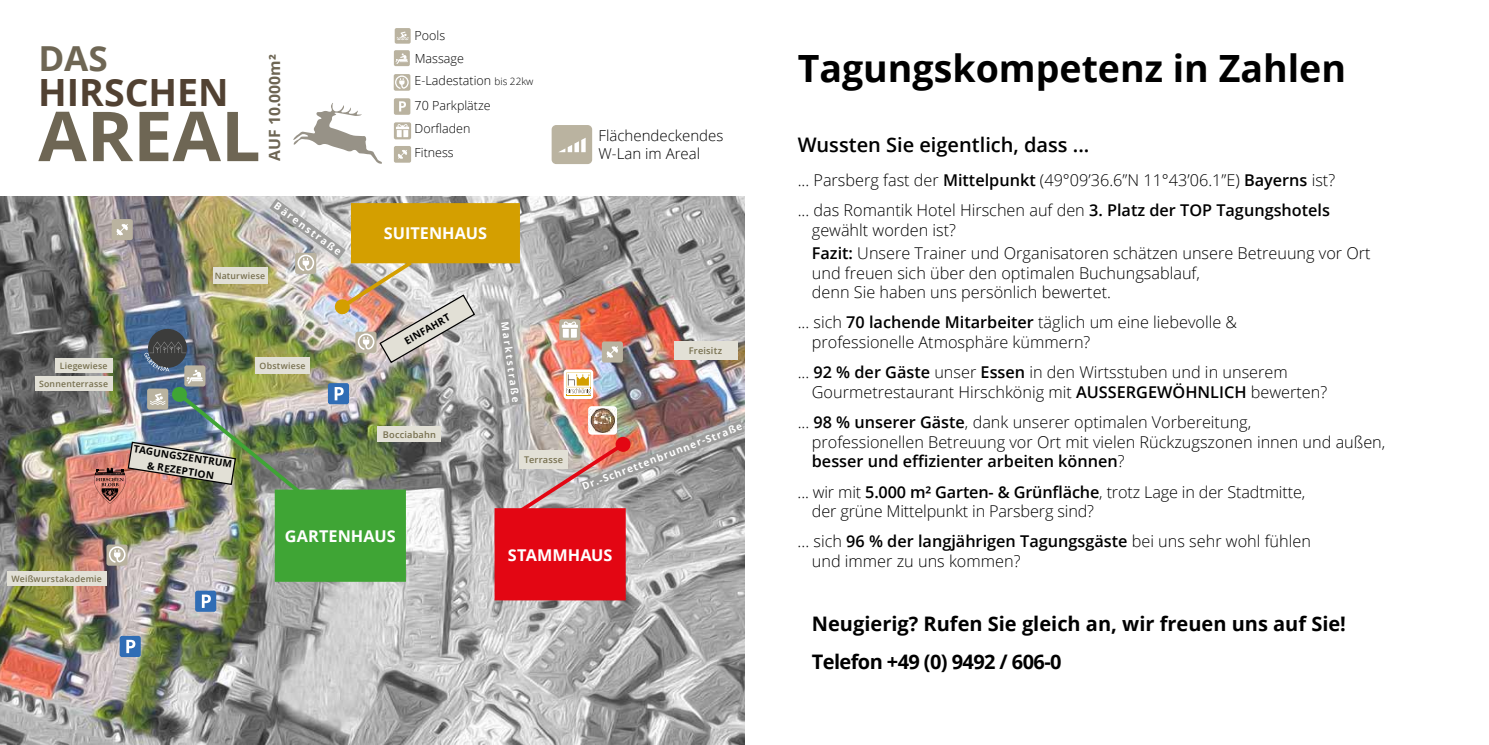
<style>
.page{position:relative;width:1489px;height:745px;background:#fff}
.page>*{position:absolute;margin:0;border:0;box-sizing:border-box;transform-origin:0 0}
.t1{font:700 68.88px "Open Sans";color:#6e6654}
.t2{font:700 37.5px "Open Sans";color:#000}
.t3{font:700 37.5px "Open Sans";color:#514132}
.t4{font:700 34.38px "Open Sans";color:#6e6654}
.t5{font:700 20px/38.1px "Open Sans";color:#000}
.t6{font:600 20px "Open Sans";color:#000}
.t7{font:300 16.25px/19.6px "Open Sans";color:#000}
.t8{font:700 16.25px "Open Sans";color:#fff}
.t9{font:700 15.5px "Open Sans";color:#6e6654}
.t10{font:300 15px/18px "Open Sans";color:#000}
.t11{font:300 12.5px/24.1px "Open Sans";color:#000}
.t12{font:700 10px "Open Sans";color:#fff}
.t13{font:700 10px/14.1px "Open Sans";color:#000;text-align:center}
.t14{font:600 9.25px "Open Sans";letter-spacing:.02em;color:#77704f}
.t15{font:600 8.75px "Open Sans";letter-spacing:.025em;color:#77704f}
.s1{font-size:10px}
.s2{font-weight:600}
</style>
<div class="page">
<img style="left:0;top:197px;width:744px;height:547px">
<div style="left:106px;top:544px;width:22px;height:21px;background:#bab3a0;border-radius:2px"></div>
<svg style="left:109px;top:546px;width:16px;height:16px"></svg>
<div style="left:120px;top:635px;width:21px;height:21px;background:#306db5;border-radius:2px"></div>
<svg style="left:126px;top:639px;width:9px;height:13px"></svg>
<div style="left:195px;top:590px;width:21px;height:21px;background:#306db5;border-radius:2px"></div>
<svg style="left:202px;top:594px;width:9px;height:13px"></svg>
<div style="left:35px;top:376px;width:77px;height:14px;background:#e2e0d6"></div>
<div style="left:55px;top:357px;width:58px;height:15px;background:#e2e0d6"></div>
<div style="left:351px;top:203px;width:168px;height:59px;background:#d49f00"></div>
<div style="left:351px;top:203px;width:169px;height:60px;border:1px solid #d49f00"></div>
<div style="left:275px;top:490px;width:130px;height:90px;background:#3fa535"></div>
<div style="left:275px;top:489px;width:131px;height:92px;border:1px solid #3fa535"></div>
<div style="left:495px;top:508px;width:130px;height:91px;background:#e30613"></div>
<div style="left:494px;top:508px;width:131px;height:92px;border:1px solid #e30613"></div>
<div style="left:7px;top:570px;width:99px;height:15px;background:#e2e0d6"></div>
<img style="left:498px;top:318px;width:246px;height:198px">
<div style="left:673px;top:341px;width:64px;height:18px;background:#e2e0d6"></div>
<div style="left:394px;top:74px;width:16px;height:17px;background:#bab3a0;border-radius:2px"></div>
<svg style="left:395px;top:75px;width:14px;height:14px"></svg>
<div style="left:394px;top:146px;width:17px;height:16px;background:#bab3a0;border-radius:2px"></div>
<svg style="left:398px;top:150px;width:9px;height:9px"></svg>
<div style="left:394px;top:28px;width:16px;height:16px;background:#bab3a0;border-radius:2px"></div>
<svg style="left:397px;top:32px;width:11px;height:8px"></svg>
<div style="left:394px;top:50px;width:16px;height:16px;background:#bab3a0;border-radius:2px"></div>
<svg style="left:395px;top:53px;width:13px;height:11px"></svg>
<div style="left:394px;top:122px;width:17px;height:17px;background:#bab3a0;border-radius:2px"></div>
<svg style="left:396px;top:124px;width:13px;height:13px"></svg>
<div style="left:394px;top:98px;width:16px;height:17px;background:#bab3a0;border-radius:2px"></div>
<svg style="left:399px;top:101px;width:7px;height:10px"></svg>
<div style="left:551px;top:125px;width:41px;height:39px;background:#bab3a0;border-radius:5px"></div>
<svg style="left:559px;top:138px;width:26px;height:14px"></svg>
<svg style="left:293px;top:103px;width:89px;height:61px"></svg>
<img style="left:94px;top:198px;width:382px;height:305px">
<h3 class="t4" style="left:38px;top:34px;width:71px">DAS</h3>
<h2 class="t3" style="left:38px;top:66px;width:192px">HIRSCHEN</h2>
<h1 class="t1" style="left:38px;top:87px;width:224px">AREAL</h1>
<p class="t9" style="left:263px;top:160px;width:108px;rotate:-90deg">AUF 10.000m²</p>
<p class="t12" style="left:279px;top:199px;width:82px;rotate:36deg">Bärenstraße</p>
<p class="t15" style="left:215px;top:269px;width:52px">Naturwiese</p>
<p class="t15" style="left:60px;top:359px;width:49px">Liegewiese</p>
<p class="t15" style="left:39px;top:377px;width:71px">Sonnenterrasse</p>
<p class="t13" style="left:135px;top:441px;width:101px;rotate:9deg">TAGUNGSZENTRUM &amp; REZEPTION</p>
<p class="t15" style="left:259px;top:359px;width:47px">Obstwiese</p>
<p class="t11" style="left:414px;top:23px;width:51px;line-height:23.1px">Pools<br>Massage</p>
<p class="t11" style="left:414px;top:68px;width:120px">E-Ladestation <span class="s1">bis 22kw<br></span>70 Parkplätze</p>
<p class="t11" style="left:414px;top:117px;width:57px;line-height:23.6px">Dorfladen<br>Fitness</p>
<p class="t10" style="left:598px;top:126px;width:126px">Flächendeckendes<br>W-Lan im Areal</p>
<p class="t8" style="left:384px;top:222px;width:105px">SUITENHAUS</p>
<p class="t13" style="left:401px;top:335px;width:52px;rotate:-30deg">EINFAHRT</p>
<p class="t14" style="left:383px;top:428px;width:55px">Bocciabahn</p>
<p class="t12" style="left:512px;top:320px;width:83px;rotate:82deg">Marktstraße</p>
<p class="t14" style="left:524px;top:453px;width:40px">Terrasse</p>
<p class="t14" style="left:689px;top:344px;width:35px">Freisitz</p>
<p class="t12" style="left:580px;top:480px;width:172px;rotate:-21deg">Dr.-Schrettenbrunner-Straße</p>
<p class="t15" style="left:12px;top:572px;width:92px">Weißwurstakademie</p>
<p class="t8" style="left:285px;top:524px;width:112px">GARTENHAUS</p>
<p class="t8" style="left:507px;top:542px;width:106px">STAMMHAUS</p>
<h2 class="t2" style="left:797px;top:42px;width:550px">Tagungskompetenz in Zahlen</h2>
<p class="t6" style="left:797px;top:131px;width:293px">Wussten Sie eigentlich, dass ...</p>
<p class="t7" style="left:797px;top:164px;width:539px;line-height:30.2px">... Parsberg fast der <span class="s2">Mittelpunkt</span> (49°09’36.6”N 11°43’06.1”E) <span class="s2">Bayerns</span> ist? ... das Romantik Hotel Hirschen auf den <span class="s2">3. Platz der TOP Tagungshotels</span></p>
<p class="t7" style="left:811px;top:218px;width:560px;line-height:23.1px">gewählt worden ist?<br><span class="s2">Fazit:</span> Unsere Trainer und Organisatoren schätzen unsere Betreuung vor Ort</p>
<p class="t7" style="left:811px;top:262px;width:389px">und freuen sich über den optimalen Buchungsablauf, denn Sie haben uns persönlich bewertet.</p>
<p class="t7" style="left:811px;top:312px;width:427px;text-indent:-14px">... sich <span class="s2">70 lachende Mitarbeiter</span> täglich um eine liebevolle &amp; professionelle Atmosphäre kümmern?</p>
<p class="t7" style="left:811px;top:362px;width:517px;text-indent:-14px">... <span class="s2">92 % der Gäste</span> unser <span class="s2">Essen</span> in den Wirtsstuben und in unserem<br>Gourmetrestaurant Hirschkönig mit <span class="s2">AUSSERGEWÖHNLICH</span> bewerten?</p>
<p class="t7" style="left:811px;top:411px;width:575px;text-indent:-14px">... <span class="s2">98 % unserer Gäste</span>, dank unserer optimalen Vorbereitung,<br>professionellen Betreuung vor Ort mit vielen Rückzugszonen innen und außen, <span class="s2">besser und effizienter arbeiten können</span>?</p>
<p class="t7" style="left:811px;top:481px;width:495px;text-indent:-14px">... wir mit <span class="s2">5.000 m² Garten- &amp; Grünfläche</span>, trotz Lage in der Stadtmitte, der grüne Mittelpunkt in Parsberg sind?</p>
<p class="t7" style="left:811px;top:531px;width:500px;text-indent:-14px">... sich <span class="s2">96 % der langjährigen Tagungsgäste</span> bei uns sehr wohl fühlen und immer zu uns kommen?</p>
<p class="t5" style="left:811px;top:603px;width:535px">Neugierig? Rufen Sie gleich an, wir freuen uns auf Sie!<br>Telefon +49 (0) 9492 / 606-0</p>
</div>
